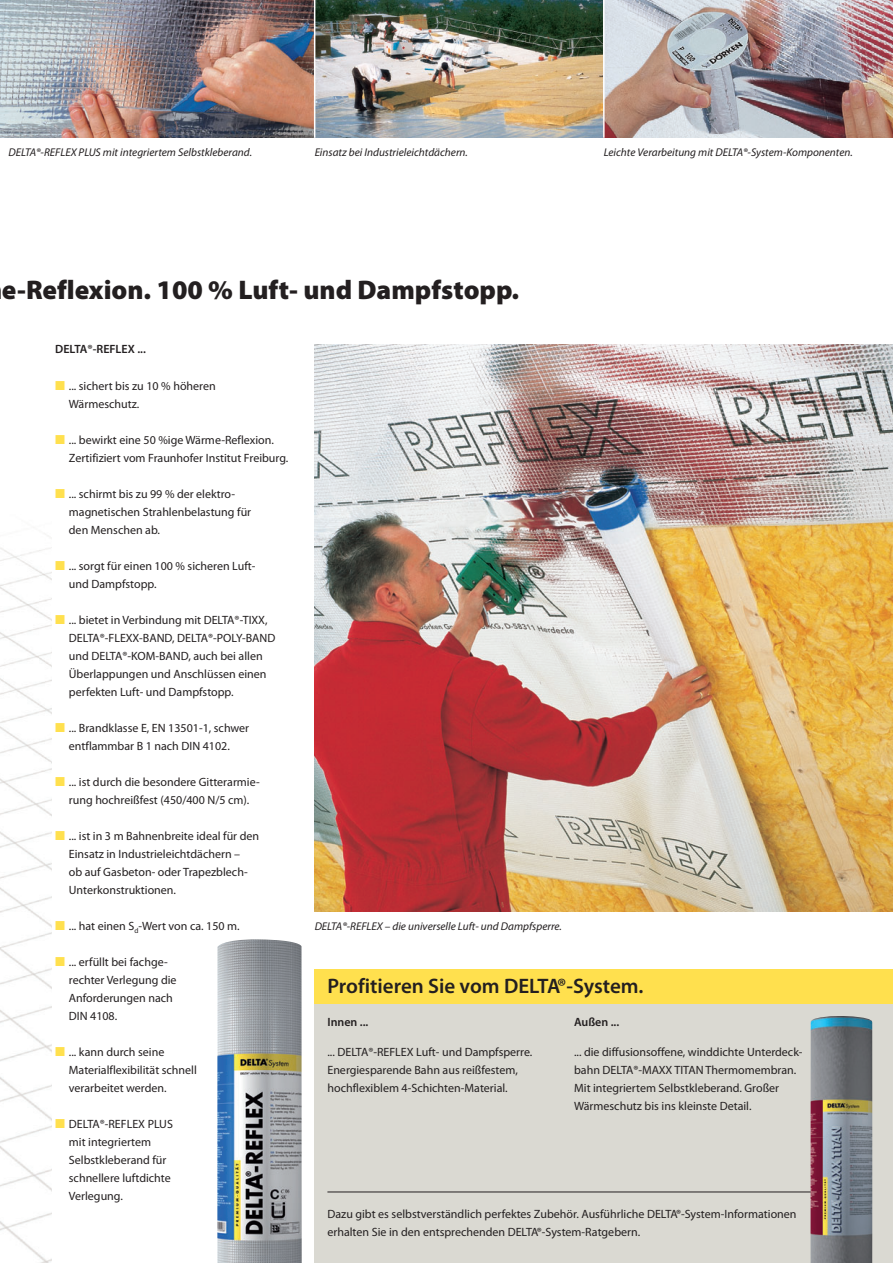
<style>
.page{position:relative;width:893px;height:1263px;background:#fff}
.page>*{position:absolute;margin:0;border:0;box-sizing:border-box;transform-origin:0 0}
.t1{font:900 27px "Myriad Pro Doerken";color:#231f20}
.t2{font:600 21px "Myriad Pro Doerken";color:#231f20}
.t3{font:12px/18px "Myriad Pro Doerken";color:#231f20}
.t4{font:600 12px "Myriad Pro Doerken";color:#231f20}
.t5{font:italic 11.25px "Myriad Pro Doerken";color:#231f20}
.s1{font-weight:600;color:#ffe04e}
</style>
<div class="page">
<img style="left:0;top:0;width:893px;height:138px">
<hr style="left:314px;top:0;width:1px;height:138px;background:#fff">
<hr style="left:603px;top:0;width:2px;height:138px;background:#fff">
<img style="left:315px;top:344px;width:578px;height:568px">
<div style="left:315px;top:969px;width:578px;height:294px;background:#dad9d2"></div>
<div style="left:315px;top:969px;width:578px;height:34px;background:#ffe04e"></div>
<hr style="left:327px;top:1191px;width:494px;height:1px;background:#231f20">
<img style="left:217px;top:939px;width:85px;height:324px">
<img style="left:810px;top:1016px;width:62px;height:247px">
<img style="left:0;top:533px;width:51px;height:730px">
<p class="t5" style="left:9px;top:148px;width:245px">DELTA®-REFLEX PLUS mit integriertem Selbstkleberand.</p>
<p class="t5" style="left:315px;top:148px;width:155px">Einsatz bei Industrieleichtdächern.</p>
<p class="t5" style="left:604px;top:148px;width:251px">Leichte Verarbeitung mit DELTA®-System-Komponenten.</p>
<h1 class="t1" style="left:2px;top:280px;width:519px">e-Reflexion. 100 % Luft- und Dampfstopp.</h1>
<p class="t4" style="left:55px;top:345px;width:92px">DELTA®-REFLEX ...</p>
<p class="t3" style="left:69px;top:378px;width:148px;text-indent:-14px"><span class="s1">■</span> ... sichert bis zu 10 % höheren<br>Wärmeschutz.</p>
<p class="t3" style="left:69px;top:432px;width:221px;text-indent:-14px"><span class="s1">■</span> ... bewirkt eine 50 %ige Wärme-Reflexion.<br>Zertifiziert vom Fraunhofer Institut Freiburg.</p>
<p class="t3" style="left:69px;top:486px;width:184px;text-indent:-14px"><span class="s1">■</span> ... schirmt bis zu 99 % der elektro&shy;magnetischen Strahlenbelastung für den Menschen ab.</p>
<p class="t3" style="left:69px;top:558px;width:188px;text-indent:-14px"><span class="s1">■</span> ... sorgt für einen 100 % sicheren Luft&shy;und Dampfstopp.</p>
<p class="t3" style="left:69px;top:612px;width:208px;text-indent:-14px"><span class="s1">■</span> ... bietet in Verbindung mit DELTA®-TIXX, DELTA®-FLEXX-BAND, DELTA®-POLY-BAND und DELTA®-KOM-BAND, auch bei allen Überlappungen und Anschlüssen einen perfekten Luft- und Dampfstopp.</p>
<p class="t3" style="left:55px;top:720px;width:195px;text-align:center"><span class="s1">■</span> ... Brandklasse E, EN 13501-1, schwer entflammbar B 1 nach DIN 4102.</p>
<p class="t3" style="left:55px;top:774px;width:206px;text-align:center"><span class="s1">■</span> ... ist durch die besondere Gitterarmie&shy;rung hochreißfest (450/400 N/5 cm).</p>
<p class="t3" style="left:69px;top:828px;width:192px;text-indent:-14px"><span class="s1">■</span> ... ist in 3 m Bahnenbreite ideal für den Einsatz in Industrieleichtdächern –<br>ob auf Gasbeton- oder Trapezblech-Unterkonstruktionen.</p>
<p class="t3" style="left:55px;top:918px;width:186px"><span class="s1">■</span> ... hat einen S<sub>d</sub>-Wert von ca. 150 m.</p>
<p class="t3" style="left:69px;top:954px;width:109px;text-indent:-14px"><span class="s1">■</span> ... erfüllt bei fachge&shy;rechter Verlegung die<br>Anforderungen nach<br>DIN 4108.</p>
<p class="t3" style="left:69px;top:1044px;width:130px;text-indent:-14px"><span class="s1">■</span> ... kann durch seine<br>Materialflexibilität schnell verarbeitet werden.</p>
<p class="t3" style="left:69px;top:1116px;width:106px;text-indent:-14px"><span class="s1">■</span> DELTA®-REFLEX PLUS mit integriertem<br>Selbstkleberand für schnellere luftdichte<br>Verlegung.</p>
<p class="t5" style="left:315px;top:922px;width:249px">DELTA®-REFLEX – die universelle Luft- und Dampfsperre.</p>
<h2 class="t2" style="left:327px;top:978px;width:318px">Profitieren Sie vom DELTA®-System.</h2>
<p class="t4" style="left:327px;top:1017px;width:43px">Innen ...</p>
<p class="t3" style="left:327px;top:1044px;width:206px">... DELTA®-REFLEX Luft- und Dampfsperre.<br>Energiesparende Bahn aus reißfestem, hochflexiblem 4-Schichten-Material.</p>
<p class="t4" style="left:574px;top:1017px;width:47px">Außen ...</p>
<p class="t3" style="left:574px;top:1044px;width:230px">... die diffusionsoffene, winddichte Unterdeck&shy;bahn DELTA®-MAXX TITAN Thermomembran.<br>Mit integriertem Selbstkleberand. Großer Wärmeschutz bis ins kleinste Detail.</p>
<p class="t3" style="left:327px;top:1206px;width:471px">Dazu gibt es selbstverständlich perfektes Zubehör. Ausführliche DELTA®-System-Informationen erhalten Sie in den entsprechenden DELTA®-System-Ratgebern.</p>
</div>
